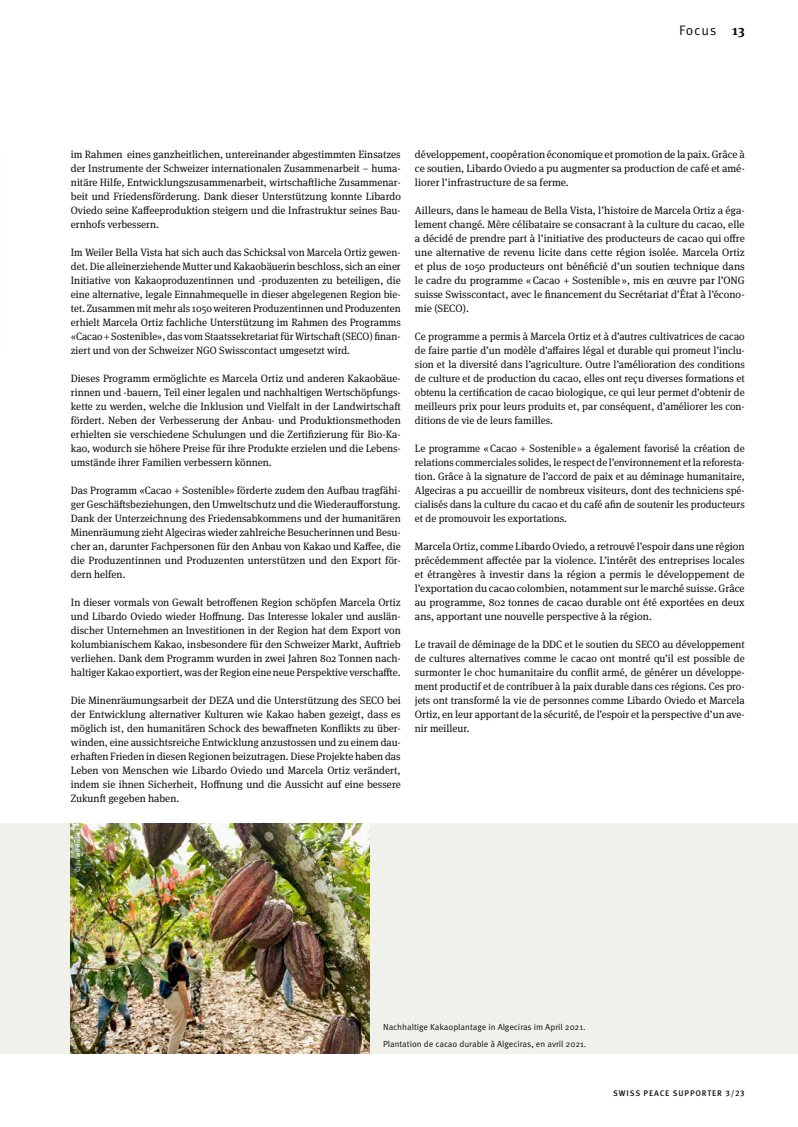
<style>
.page{position:relative;width:798px;height:1127px;background:#fff}
.page>*{position:absolute;margin:0;border:0;box-sizing:border-box;transform-origin:0 0}
.t1{font:13.75px "Meta Pro";letter-spacing:.055em;color:#0e0e0d}
._2_1_Grundtext{font:10.62px/14px "Meta Serif OT";color:#0e0e0d;text-align:justify}
._3_1_Legende{font:8.75px "Meta Pro";color:#0e0e0d}
.t2{font:500 8.12px "Meta Pro";letter-spacing:.11em;color:#0e0e0d}
._3_7_Fotokredit{font:6.5px "Meta Pro";color:#fff}
.s1{font-family:"Meta Serif OT";font-weight:700}
</style>
<div class="page">
<div style="left:0;top:823px;width:797px;height:231px;background:#f1f1ec"></div>
<img style="left:71px;top:823px;width:298px;height:231px">
<p class="t1" style="left:679px;top:22px;width:67px">Focus <span class="s1">13</span></p>
<p class="_2_1_Grundtext" style="left:71px;top:147px;width:331px">im Rahmen eines ganzheitlichen, untereinander abgestimmten Einsatzes der Instrumente der Schweizer internationalen Zusammenarbeit – huma&shy;nitäre Hilfe, Entwicklungszusammenarbeit, wirtschaftliche Zusammenar&shy;beit und Friedensförderung. Dank dieser Unterstützung konnte Libardo Oviedo seine Kaffeeproduktion steigern und die Infrastruktur seines Bau&shy;ernhofs verbessern.</p>
<p class="_2_1_Grundtext" style="left:71px;top:245px;width:331px">Im Weiler Bella Vista hat sich auch das Schicksal von Marcela Ortiz gewen&shy;det. Die alleinerziehende Mutter und Kakaobäuerin beschloss, sich an einer Initiative von Kakaoproduzentinnen und -produzenten zu beteiligen, die eine alternative, legale Einnahmequelle in dieser abgelegenen Region bie&shy;tet. Zusammen mit mehr als 1050 weiteren Produzentinnen und Produzenten erhielt Marcela Ortiz fachliche Unterstützung im Rahmen des Programms «Cacao+Sostenible», das vom Staatssekretariat für Wirtschaft (SECO) finan&shy;ziert und von der Schweizer NGO Swisscontact umgesetzt wird.</p>
<p class="_2_1_Grundtext" style="left:71px;top:371px;width:331px">Dieses Programm ermöglichte es Marcela Ortiz und anderen Kakaobäue&shy;rinnen und -bauern, Teil einer legalen und nachhaltigen Wertschöpfungs&shy;kette zu werden, welche die Inklusion und Vielfalt in der Landwirtschaft fördert. Neben der Verbesserung der Anbau- und Produktionsmethoden erhielten sie verschiedene Schulungen und die Zertifizierung für Bio-Ka&shy;kao, wodurch sie höhere Preise für ihre Produkte erzielen und die Lebens&shy;umstände ihrer Familien verbessern können.</p>
<p class="_2_1_Grundtext" style="left:71px;top:483px;width:331px">Das Programm «Cacao + Sostenible» förderte zudem den Aufbau tragfähi&shy;ger Geschäftsbeziehungen, den Umweltschutz und die Wiederaufforstung.<br>Dank der Unterzeichnung des Friedensabkommens und der humanitären Minenräumung zieht Algeciras wieder zahlreiche Besucherinnen und Besu&shy;cher an, darunter Fachpersonen für den Anbau von Kakao und Kaffee, die die Produzentinnen und Produzenten unterstützen und den Export för&shy;dern helfen.</p>
<p class="_2_1_Grundtext" style="left:71px;top:595px;width:331px">In dieser vormals von Gewalt betroffenen Region schöpfen Marcela Ortiz und Libardo Oviedo wieder Hoffnung. Das Interesse lokaler und auslän&shy;discher Unternehmen an Investitionen in der Region hat dem Export von kolumbianischem Kakao, insbesondere für den Schweizer Markt, Auftrieb verliehen. Dank dem Programm wurden in zwei Jahren 802 Tonnen nach&shy;haltiger Kakao exportiert, was der Region eine neue Perspektive verschaffte.</p>
<p class="_2_1_Grundtext" style="left:71px;top:693px;width:331px">Die Minenräumungsarbeit der DEZA und die Unterstützung des SECO bei der Entwicklung alternativer Kulturen wie Kakao haben gezeigt, dass es möglich ist, den humanitären Schock des bewaffneten Konflikts zu über&shy;winden, eine aussichtsreiche Entwicklung anzustossen und zu einem dau&shy;erhaften Frieden in diesen Regionen beizutragen. Diese Projekte haben das Leben von Menschen wie Libardo Oviedo und Marcela Ortiz verändert, indem sie ihnen Sicherheit, Hoffnung und die Aussicht auf eine bessere Zukunft gegeben haben.</p>
<p class="_3_7_Fotokredit" style="left:74px;top:872px;width:45px;rotate:-90deg">© Julien Robert</p>
<p class="_2_1_Grundtext" style="left:415px;top:147px;width:331px">développement, coopération économique et promotion de la paix. Grâce à ce soutien, Libardo Oviedo a pu augmenter sa production de café et amé&shy;liorer l’infrastructure de sa ferme.</p>
<p class="_2_1_Grundtext" style="left:415px;top:203px;width:331px">Ailleurs, dans le hameau de Bella Vista, l’histoire de Marcela Ortiz a éga&shy;lement changé. Mère célibataire se consacrant à la culture du cacao, elle a décidé de prendre part à l’initiative des producteurs de cacao qui offre une alternative de revenu licite dans cette région isolée. Marcela Ortiz et plus de 1050 producteurs ont bénéficié d’un soutien technique dans le cadre du programme « Cacao + Sostenible », mis en œuvre par l’ONG suisse Swisscontact, avec le financement du Secrétariat d’État à l’écono&shy;mie (SECO).</p>
<p class="_2_1_Grundtext" style="left:415px;top:329px;width:331px">Ce programme a permis à Marcela Ortiz et à d’autres cultivatrices de cacao de faire partie d’un modèle d’affaires légal et durable qui promeut l’inclu&shy;sion et la diversité dans l’agriculture. Outre l’amélioration des conditions de culture et de production du cacao, elles ont reçu diverses formations et obtenu la certification de cacao biologique, ce qui leur permet d’obtenir de meilleurs prix pour leurs produits et, par conséquent, d’améliorer les con&shy;ditions de vie de leurs familles.</p>
<p class="_2_1_Grundtext" style="left:415px;top:441px;width:331px">Le programme « Cacao + Sostenible » a également favorisé la création de relations commerciales solides, le respect de l’environnement et la reforesta&shy;tion. Grâce à la signature de l’accord de paix et au déminage humanitaire, Algeciras a pu accueillir de nombreux visiteurs, dont des techniciens spé&shy;cialisés dans la culture du cacao et du café afin de soutenir les producteurs et de promouvoir les exportations.</p>
<p class="_2_1_Grundtext" style="left:415px;top:539px;width:331px">Marcela Ortiz, comme Libardo Oviedo, a retrouvé l’espoir dans une région précédemment affectée par la violence. L’intérêt des entreprises locales et étrangères à investir dans la région a permis le développement de l’exportation du cacao colombien, notamment sur le marché suisse. Grâce au programme, 802 tonnes de cacao durable ont été exportées en deux ans, apportant une nouvelle perspective à la région.</p>
<p class="_2_1_Grundtext" style="left:415px;top:637px;width:331px">Le travail de déminage de la DDC et le soutien du SECO au développement de cultures alternatives comme le cacao ont montré qu’il est possible de surmonter le choc humanitaire du conflit armé, de générer un développe&shy;ment productif et de contribuer à la paix durable dans ces régions. Ces pro&shy;jets ont transformé la vie de personnes comme Libardo Oviedo et Marcela Ortiz, en leur apportant de la sécurité, de l’espoir et la perspective d’un ave&shy;nir meilleur.</p>
<p class="_3_1_Legende" style="left:383px;top:1022px;width:204px">Nachhaltige Kakaoplantage in Algeciras im April 2021.</p>
<p class="_3_1_Legende" style="left:383px;top:1038px;width:205px">Plantation de cacao durable à Algeciras, en avril 2021.</p>
<p class="t2" style="left:613px;top:1088px;width:133px">SWISS PEACE SUPPORTER 3/23</p>
</div>
